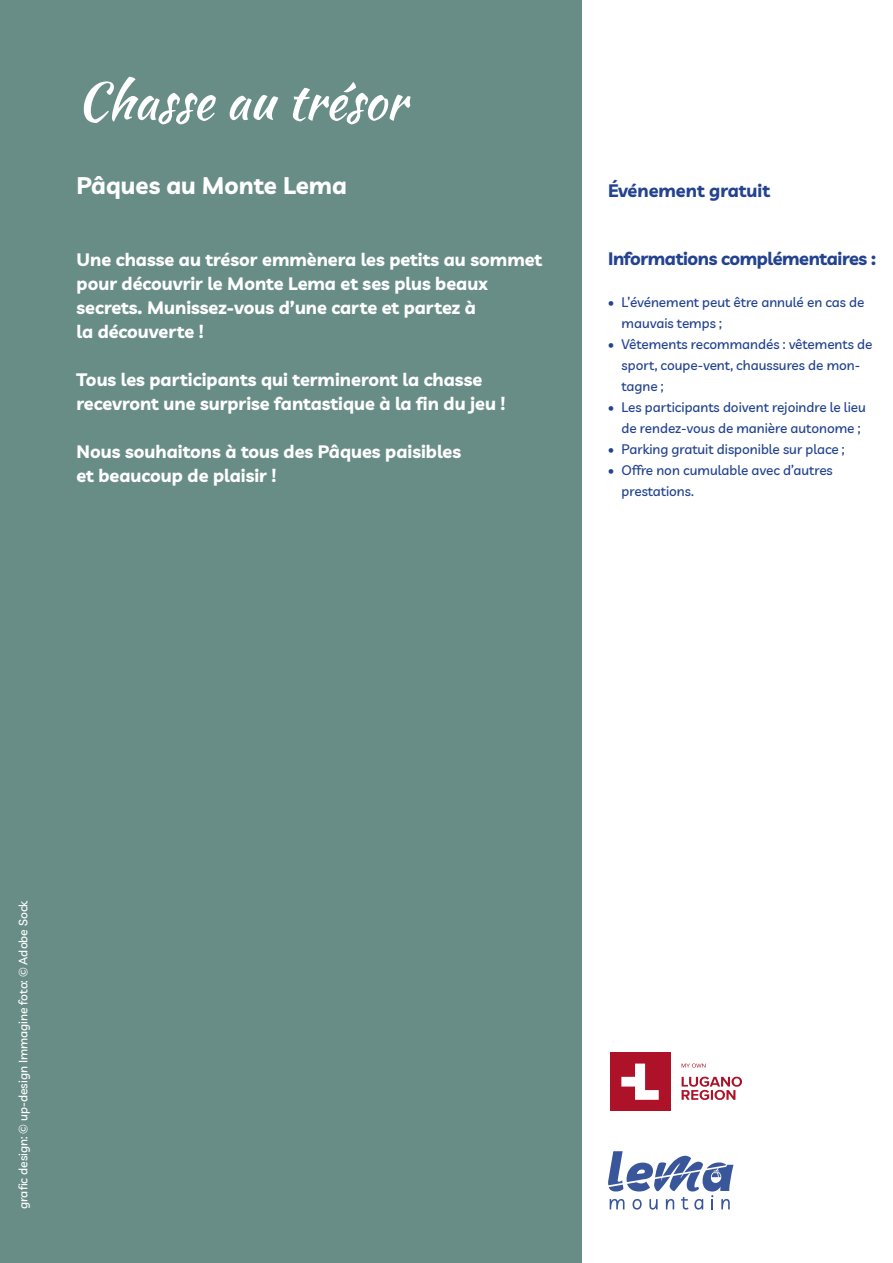
<style>
.page{position:relative;width:893px;height:1263px;background:#fff}
.page>*{position:absolute;margin:0;border:0;box-sizing:border-box;transform-origin:0 0}
.t1{font:51px "Kaushan Script";color:#fff}
.t2{font:700 24px "Livvic";color:#fff}
.t3{font:700 18px/24px "Livvic";color:#fff}
.t4{font:700 18px "Livvic";letter-spacing:-.02em;color:#234390}
.t5{font:700 18px "Livvic";color:#234390}
.t6{font:500 13.5px/21px "Livvic";color:#234390}
.t7{font:500 12px "Livvic";color:#fff}
.s1{font-weight:900}
</style>
<div class="page">
<div style="left:0;top:0;width:582px;height:1263px;background:#688d87"></div>
<svg style="left:608px;top:1151px;width:125px;height:58px"></svg>
<div style="left:610px;top:1052px;width:60px;height:59px;background:#ae1229"></div>
<svg style="left:621px;top:1063px;width:38px;height:37px"></svg>
<svg style="left:682px;top:1063px;width:23px;height:5px"></svg>
<svg style="left:682px;top:1077px;width:60px;height:23px"></svg>
<h1 class="t1" style="left:77px;top:64px;width:331px">Chasse au trésor</h1>
<h2 class="t2" style="left:77px;top:167px;width:272px">Pâques au Monte Lema</h2>
<p class="t3" style="left:77px;top:246px;width:467px">Une chasse au trésor emmènera les petits au sommet pour découvrir le Monte Lema et ses plus beaux secrets. Munissez-vous d’une carte et partez à<br>la découverte !</p>
<p class="t3" style="left:77px;top:366px;width:430px">Tous les participants qui termineront la chasse recevront une surprise fantastique à la fin du jeu !</p>
<p class="t3" style="left:77px;top:438px;width:386px">Nous souhaitons à tous des Pâques paisibles et beaucoup de plaisir !</p>
<p class="t5" style="left:608px;top:176px;width:163px">Événement gratuit</p>
<p class="t4" style="left:608px;top:245px;width:269px">Informations complémentaires :</p>
<p class="t6" style="left:622px;top:291px;width:244px;text-indent:-14px"><span class="s1">•</span> L’événement peut être annulé en cas de mauvais temps ;</p>
<p class="t6" style="left:622px;top:333px;width:252px;text-indent:-14px"><span class="s1">•</span> Vêtements recommandés : vêtements de sport, coupe-vent, chaussures de mon&shy;tagne ;</p>
<p class="t6" style="left:622px;top:396px;width:246px;text-indent:-14px"><span class="s1">•</span> Les participants doivent rejoindre le lieu de rendez-vous de manière autonome ;</p>
<p class="t6" style="left:608px;top:438px;width:238px"><span class="s1">•</span> Parking gratuit disponible sur place ;</p>
<p class="t6" style="left:622px;top:459px;width:213px;text-indent:-14px"><span class="s1">•</span> Offre non cumulable avec d’autres prestations.</p>
<p class="t7" style="left:14px;top:1209px;width:310px;rotate:-90deg">grafic design: © up-design Immagine foto: © Adobe Sock</p>
</div>
